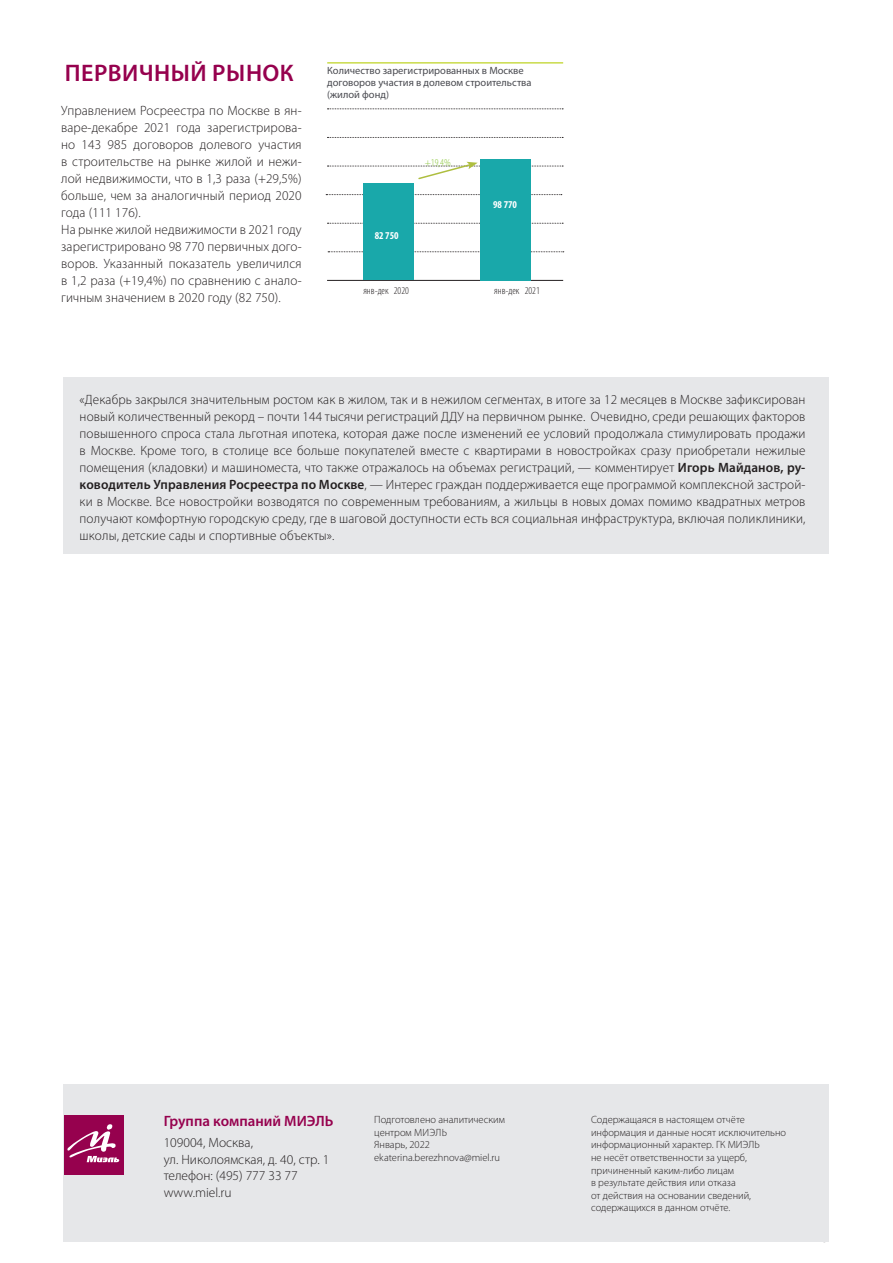
<style>
.page{position:relative;width:893px;height:1263px;background:#fff}
.page>*{position:absolute;margin:0;border:0;box-sizing:border-box;transform-origin:0 0}
.t1{font:600 24px "Myriad Pro";letter-spacing:.02em;color:#96014e}
.t2{font:600 15px "Myriad Pro";color:#96014e}
.t3{font:300 13.5px/17px "Myriad Pro";letter-spacing:.01em;color:#231f20}
.t4{font:300 10.5px/12.6px "Myriad Pro";color:#231f20}
.t5{font:10.5px/12px "Myriad Pro";color:#494a50}
.t6{font:300 condensed 10.5px "Myriad Pro";color:#231f20}
.t7{font:700 condensed 10.5px "Myriad Pro";color:#fff}
.t8{font:300 condensed 10.5px "Myriad Pro";color:#8bc63e}
.s1{font-weight:600}
</style>
<div class="page">
<hr style="left:327px;top:62px;width:236px;height:2px;background:#c9db49">
<hr style="left:327px;top:280px;width:236px;height:1px;background:#231f20">
<svg style="left:328px;top:251px;width:236px;height:1px"></svg>
<svg style="left:327px;top:137px;width:236px;height:1px"></svg>
<svg style="left:327px;top:223px;width:236px;height:1px"></svg>
<svg style="left:327px;top:108px;width:236px;height:1px"></svg>
<svg style="left:326px;top:194px;width:236px;height:1px"></svg>
<div style="left:64px;top:1084px;width:765px;height:158px;background:#e6e7e9"></div>
<div style="left:64px;top:1115px;width:59px;height:60px;background:#96014e"></div>
<svg style="left:67px;top:1124px;width:52px;height:38px"></svg>
<svg style="left:327px;top:162px;width:236px;height:18px"></svg>
<div style="left:363px;top:184px;width:51px;height:96px;background:#19a8aa"></div>
<div style="left:480px;top:159px;width:51px;height:121px;background:#19a8aa"></div>
<div style="left:63px;top:377px;width:765px;height:177px;background:#e6e7e9"></div>
<h1 class="t1" style="left:65px;top:57px;width:230px">ПЕРВИЧНЫЙ РЫНОК</h1>
<p class="t3" style="left:61px;top:102px;width:242px">Управлением Росреестра по Москве в ян&shy;варе-декабре 2021 года зарегистрирова&shy;но 143 985 договоров долевого участия в строительстве на рынке жилой и нежи&shy;лой недвижимости, что в 1,3 раза (+29,5%) больше, чем за аналогичный период 2020 года (111 176).<br>На рынке жилой недвижимости в 2021 году зарегистрировано 98 770 первичных дого&shy;воров. Указанный показатель увеличился в 1,2 раза (+19,4%) по сравнению с анало&shy;гичным значением в 2020 году (82 750).</p>
<p class="t5" style="left:327px;top:65px;width:206px">Количество зарегистрированных в Москве договоров участия в долевом строительства (жилой фонд)</p>
<p class="t7" style="left:375px;top:229px;width:26px">82 750</p>
<p class="t8" style="left:425px;top:156px;width:28px">+19,4%</p>
<p class="t7" style="left:493px;top:198px;width:26px">98 770</p>
<p class="t6" style="left:363px;top:285px;width:47px">янв-дек 2020</p>
<p class="t6" style="left:494px;top:285px;width:47px">янв-дек 2021</p>
<p class="t3" style="left:80px;top:391px;width:727px;text-align:justify">«Декабрь закрылся значительным ростом как в жилом, так и в нежилом сегментах, в итоге за 12 месяцев в Москве зафиксирован новый количественный рекорд – почти 144 тысячи регистраций ДДУ на первичном рынке. Очевидно, среди решающих факторов повышенного спроса стала льготная ипотека, которая даже после изменений ее условий продолжала стимулировать продажи в Москве. Кроме того, в столице все больше покупателей вместе с квартирами в новостройках сразу приобретали нежилые помещения (кладовки) и машиноместа, что также отражалось на объемах регистраций, — комментирует <span class="s1">Игорь Майданов, ру&shy;ководитель Управления Росреестра по Москве</span>, — Интерес граждан поддерживается еще программой комплексной застрой&shy;ки в Москве. Все новостройки возводятся по современным требованиям, а жильцы в новых домах помимо квадратных метров получают комфортную городскую среду, где в шаговой доступности есть вся социальная инфраструктура, включая поликлиники, школы, детские сады и спортивные объекты».</p>
<p class="t2" style="left:164px;top:1112px;width:171px">Группа компаний МИЭЛЬ</p>
<p class="t3" style="left:164px;top:1134px;width:167px;line-height:16.5px">109004, Москва,<br>ул. Николоямская, д. 40, стр. 1 телефон: (495) 777 33 77 www.miel.ru</p>
<p class="t4" style="left:374px;top:1113px;width:132px">Подготовлено аналитическим центром МИЭЛЬ<br>Январь, 2022 ekaterina.berezhnova@miel.ru</p>
<p class="t4" style="left:591px;top:1113px;width:197px">Содержащаяся в настоящем отчёте информация и данные носят исключительно информационный характер. ГК МИЭЛЬ<br>не несёт ответственности за ущерб, причиненный каким-либо лицам<br>в результате действия или отказа<br>от действия на основании сведений, содержащихся в данном отчёте.</p>
</div>
